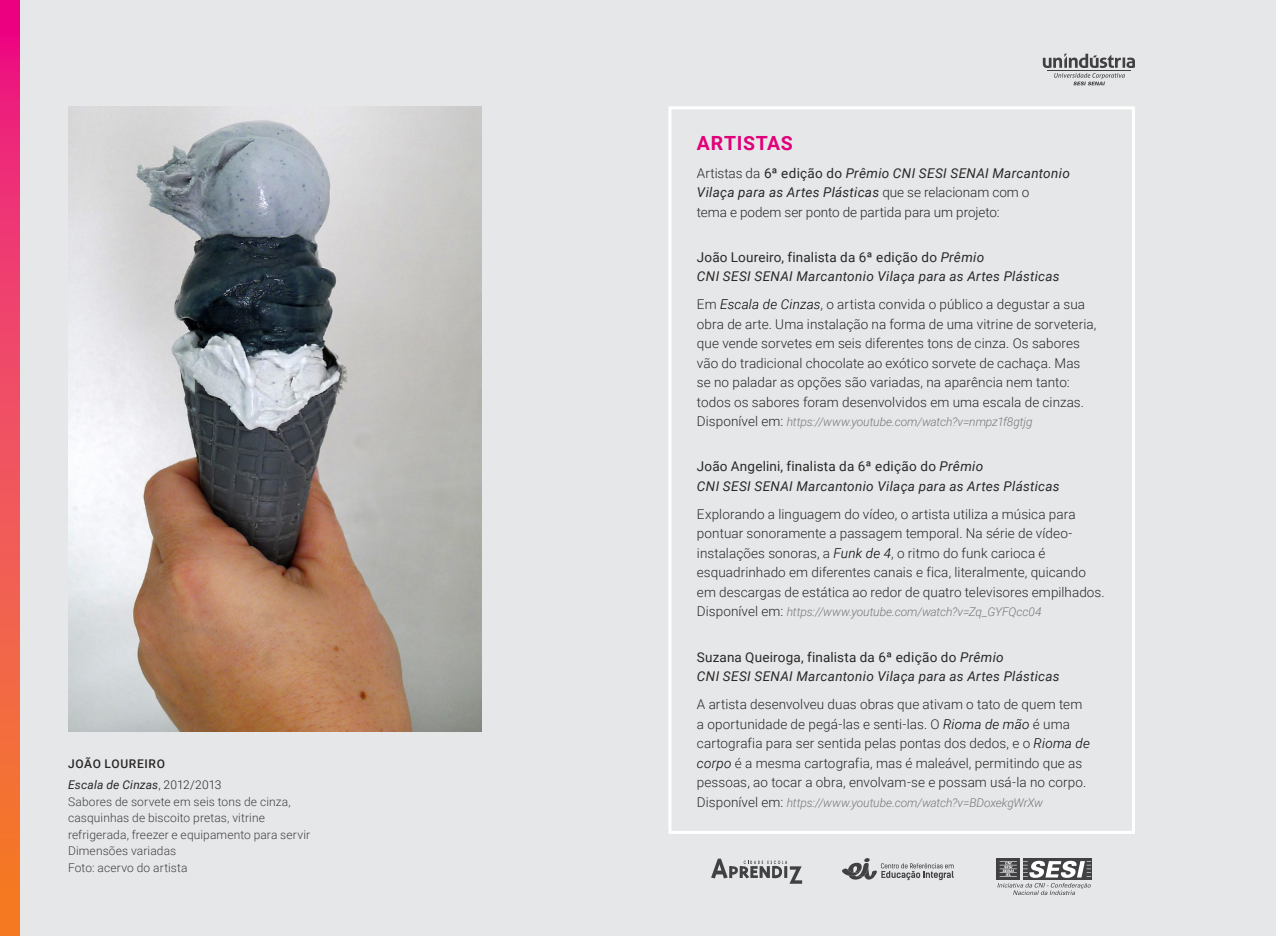
<style>
.page{position:relative;width:1276px;height:936px;background:#fff}
.page>*{position:absolute;margin:0;border:0;box-sizing:border-box;transform-origin:0 0}
.t1{font:700 19.5px "Roboto";letter-spacing:.035em;color:#e0007a}
.t2{font:300 13.5px/19.5px "Roboto";letter-spacing:.005em;color:#292829}
.t3{font:italic 13.5px/19.5px "Roboto";letter-spacing:.02em;color:#292829}
.t4{font:italic 300 12px "Roboto";letter-spacing:-.01em;color:#77787b}
.t5{font:300 12px/16.5px "Roboto";letter-spacing:.01em;color:#414042}
.t6{font:italic 12px/20.7px "Roboto";letter-spacing:.015em;color:#292829}
.s1{font-weight:500;font-style:normal}
.s2{font-weight:300;font-style:normal}
.s3{font-weight:400}
.s4{font-weight:400;font-style:italic}
.s5{font-style:normal}
.s6{font-style:italic;color:#000}
.s7{font-style:normal;font-size:13.5px;color:#292829}
</style>
<div class="page">
<div style="left:0;top:0;width:1276px;height:935px;background:#e6e7e8"></div>
<svg style="left:0;top:0;width:19px;height:935px"></svg>
<img style="left:68px;top:106px;width:413px;height:625px">
<div style="left:668px;top:106px;width:467px;height:727px;border:3px solid #fff"></div>
<svg style="left:1042px;top:54px;width:93px;height:31px"></svg>
<div style="left:1023px;top:857px;width:68px;height:22px;background:#414042"></div>
<div style="left:996px;top:857px;width:24px;height:22px;background:#414042"></div>
<svg style="left:997px;top:860px;width:94px;height:34px"></svg>
<svg style="left:711px;top:858px;width:91px;height:25px"></svg>
<svg style="left:842px;top:858px;width:111px;height:23px"></svg>
<p class="t6" style="left:68px;top:753px;width:155px"><span class="s1">JOÃO LOUREIRO<br></span>Escala de Cinzas<span class="s2">, 2012/2013</span></p>
<p class="t5" style="left:68px;top:792px;width:244px">Sabores de sorvete em seis tons de cinza, casquinhas de biscoito pretas, vitrine refrigerada, freezer e equipamento para servir Dimensões variadas<br>Foto: acervo do artista</p>
<h1 class="t1" style="left:697px;top:129px;width:97px">ARTISTAS</h1>
<p class="t2" style="left:697px;top:163px;width:374px">Artistas da <span class="s3">6ª edição do</span> <span class="s4">Prêmio CNI SESI SENAI Marcantonio<br>Vilaça para as Artes Plásticas</span> que se relacionam com o<br>tema e podem ser ponto de partida para um projeto:</p>
<p class="t3" style="left:697px;top:247px;width:364px"><span class="s5">João Loureiro, finalista da 6ª edição do</span> Prêmio<br>CNI SESI SENAI Marcantonio Vilaça para as Artes Plásticas</p>
<p class="t2" style="left:697px;top:294px;width:401px">Em <span class="s6">Escala de Cinzas</span>, o artista convida o público a degustar a sua obra de arte. Uma instalação na forma de uma vitrine de sorveteria, que vende sorvetes em seis diferentes tons de cinza. Os sabores vão do tradicional chocolate ao exótico sorvete de cachaça. Mas se no paladar as opções são variadas, na aparência nem tanto: todos os sabores foram desenvolvidos em uma escala de cinzas.</p>
<p class="t4" style="left:697px;top:413px;width:337px"><span class="s7">Disponível em:</span> https://www.youtube.com/watch?v=nmpz1f8gtjg</p>
<p class="t3" style="left:697px;top:456px;width:364px"><span class="s5">João Angelini, finalista da 6ª edição do</span> Prêmio<br>CNI SESI SENAI Marcantonio Vilaça para as Artes Plásticas</p>
<p class="t2" style="left:697px;top:504px;width:409px">Explorando a linguagem do vídeo, o artista utiliza a música para pontuar sonoramente a passagem temporal. Na série de vídeo&shy;instalações sonoras, a <span class="s6">Funk de 4</span>, o ritmo do funk carioca é esquadrinhado em diferentes canais e fica, literalmente, quicando em descargas de estática ao redor de quatro televisores empilhados.</p>
<p class="t4" style="left:697px;top:603px;width:346px"><span class="s7">Disponível em:</span> https://www.youtube.com/watch?v=Zq_GYFQcc04</p>
<p class="t3" style="left:697px;top:646px;width:364px"><span class="s5">Suzana Queiroga, finalista da 6ª edição do</span> Prêmio<br>CNI SESI SENAI Marcantonio Vilaça para as Artes Plásticas</p>
<p class="t2" style="left:697px;top:694px;width:394px">A artista desenvolveu duas obras que ativam o tato de quem tem a oportunidade de pegá-las e senti-las. O <span class="s6">Rioma de mão</span> é uma cartografia para ser sentida pelas pontas dos dedos, e o <span class="s6">Rioma de corpo</span> é a mesma cartografia, mas é maleável, permitindo que as pessoas, ao tocar a obra, envolvam-se e possam usá-la no corpo.</p>
<p class="t4" style="left:697px;top:793px;width:347px"><span class="s7">Disponível em:</span> https://www.youtube.com/watch?v=BDoxekgWrXw</p>
</div>
